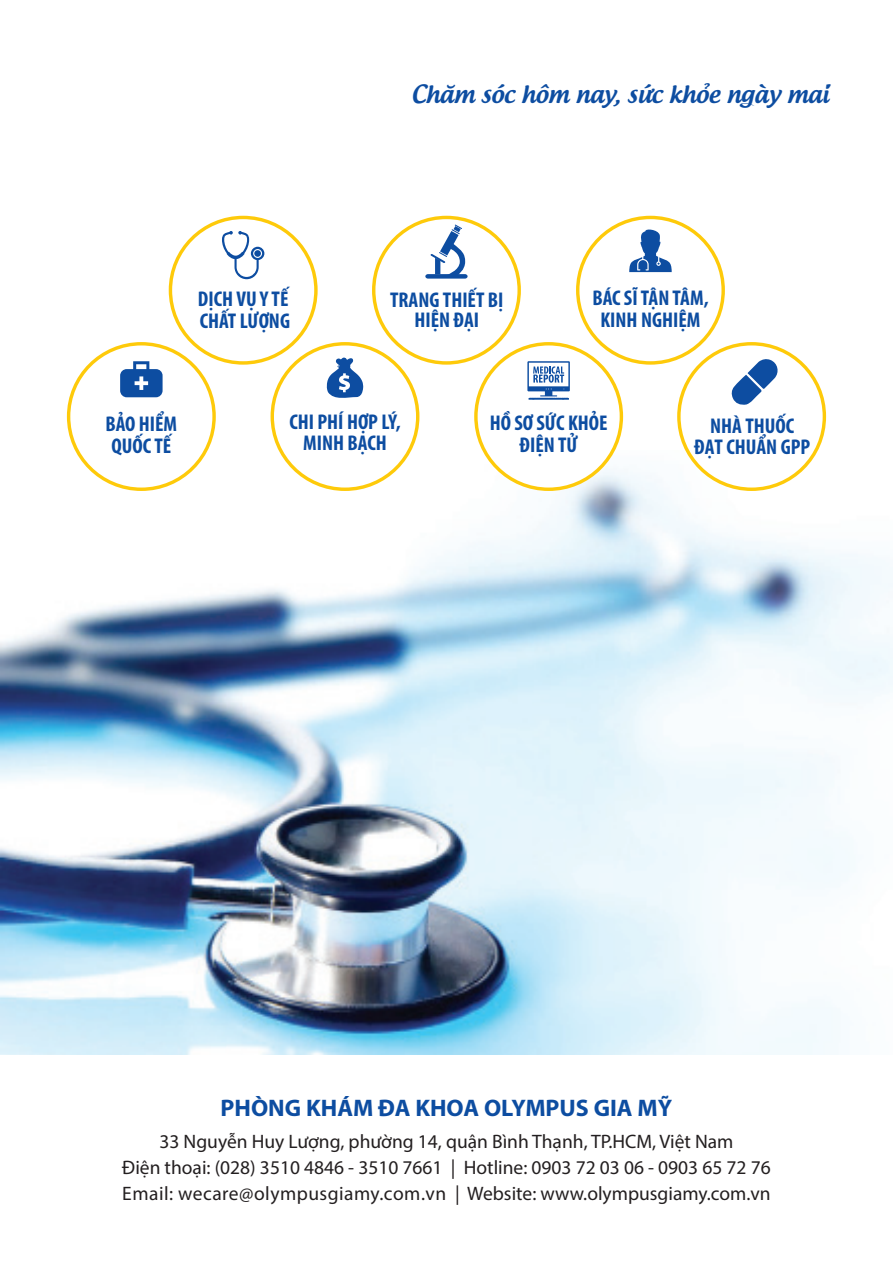
<style>
.page{position:relative;width:893px;height:1263px;background:#fff}
.page>*{position:absolute;margin:0;border:0;box-sizing:border-box;transform-origin:0 0}
.t1{font:24px "UTM Androgyne";color:#0d4da1}
.t2{font:700 24px "Myriad Pro";color:#0d4da1}
.t3{font:700 condensed 21.45px/21.5px "Myriad Pro";color:#0d4da1;text-align:center}
.t4{font:19.5px/26px "Myriad Pro";color:#231f20;text-align:center}
</style>
<div class="page">
<img style="left:0;top:451px;width:893px;height:604px">
<div style="left:272px;top:344px;width:146px;height:145px;background:#fff;border-radius:50%"></div>
<div style="left:271px;top:342px;width:148px;height:149px;border:3px solid #feca0a;border-radius:50%"></div>
<svg style="left:327px;top:357px;width:36px;height:41px"></svg>
<div style="left:69px;top:344px;width:145px;height:145px;background:#fff;border-radius:50%"></div>
<div style="left:67px;top:342px;width:149px;height:149px;border:3px solid #feca0a;border-radius:50%"></div>
<svg style="left:120px;top:361px;width:43px;height:36px"></svg>
<div style="left:476px;top:344px;width:145px;height:145px;background:#fff;border-radius:50%"></div>
<div style="left:474px;top:342px;width:149px;height:149px;border:3px solid #feca0a;border-radius:50%"></div>
<svg style="left:527px;top:361px;width:43px;height:39px"></svg>
<div style="left:679px;top:344px;width:146px;height:145px;background:#fff;border-radius:50%"></div>
<div style="left:677px;top:342px;width:149px;height:149px;border:3px solid #feca0a;border-radius:50%"></div>
<svg style="left:731px;top:359px;width:47px;height:46px"></svg>
<div style="left:169px;top:216px;width:149px;height:149px;border:3px solid #feca0a;border-radius:50%"></div>
<svg style="left:222px;top:231px;width:42px;height:48px"></svg>
<div style="left:576px;top:216px;width:149px;height:149px;border:3px solid #feca0a;border-radius:50%"></div>
<svg style="left:629px;top:229px;width:43px;height:43px"></svg>
<div style="left:372px;top:216px;width:149px;height:149px;border:3px solid #feca0a;border-radius:50%"></div>
<div style="left:425px;top:274px;width:43px;height:5px;background:#0d4da1;border-radius:2px"></div>
<svg style="left:430px;top:225px;width:35px;height:50px"></svg>
<p class="t1" style="left:411px;top:74px;width:419px">Chăm sóc hôm nay, sức khỏe ngày mai</p>
<p class="t3" style="left:198px;top:288px;width:94px;text-align:left">DỊCH VỤ Y TẾ<br>CHẤT LƯỢNG</p>
<p class="t3" style="left:592px;top:287px;width:118px">BÁC SĨTẬN TÂM,<br>KINH NGHIỆM</p>
<p class="t3" style="left:390px;top:289px;width:115px;line-height:20.5px">TRANG THIẾT BỊ<br>HIỆN ĐẠI</p>
<p class="t3" style="left:105px;top:413px;width:73px;text-align:left">BẢO HIỂM<br>QUỐCTẾ</p>
<p class="t3" style="left:490px;top:412px;width:119px">HỒ SƠ SỨC KHỎE<br>ĐIỆN TỬ</p>
<p class="t3" style="left:694px;top:415px;width:118px;line-height:20.5px">NHÀ THUỐC<br>ĐẠT CHUẨN GPP</p>
<p class="t3" style="left:289px;top:410px;width:113px">CHI PHÍ HỢP LÝ,<br>MINH BẠCH</p>
<p class="t2" style="left:221px;top:1093px;width:453px">PHÒNG KHÁM ĐA KHOA OLYMPUS GIA MỸ</p>
<p class="t4" style="left:122px;top:1128px;width:650px">33 Nguyễn Huy Lượng, phường 14, quận Bình Thạnh, TP.HCM, Việt Nam<br>Điện thoại: (028) 3510 4846 - 3510 7661 | Hotline: 0903 72 03 06 - 0903 65 72 76<br>Email: wecare@olympusgiamy.com.vn | Website: www.olympusgiamy.com.vn</p>
</div>
